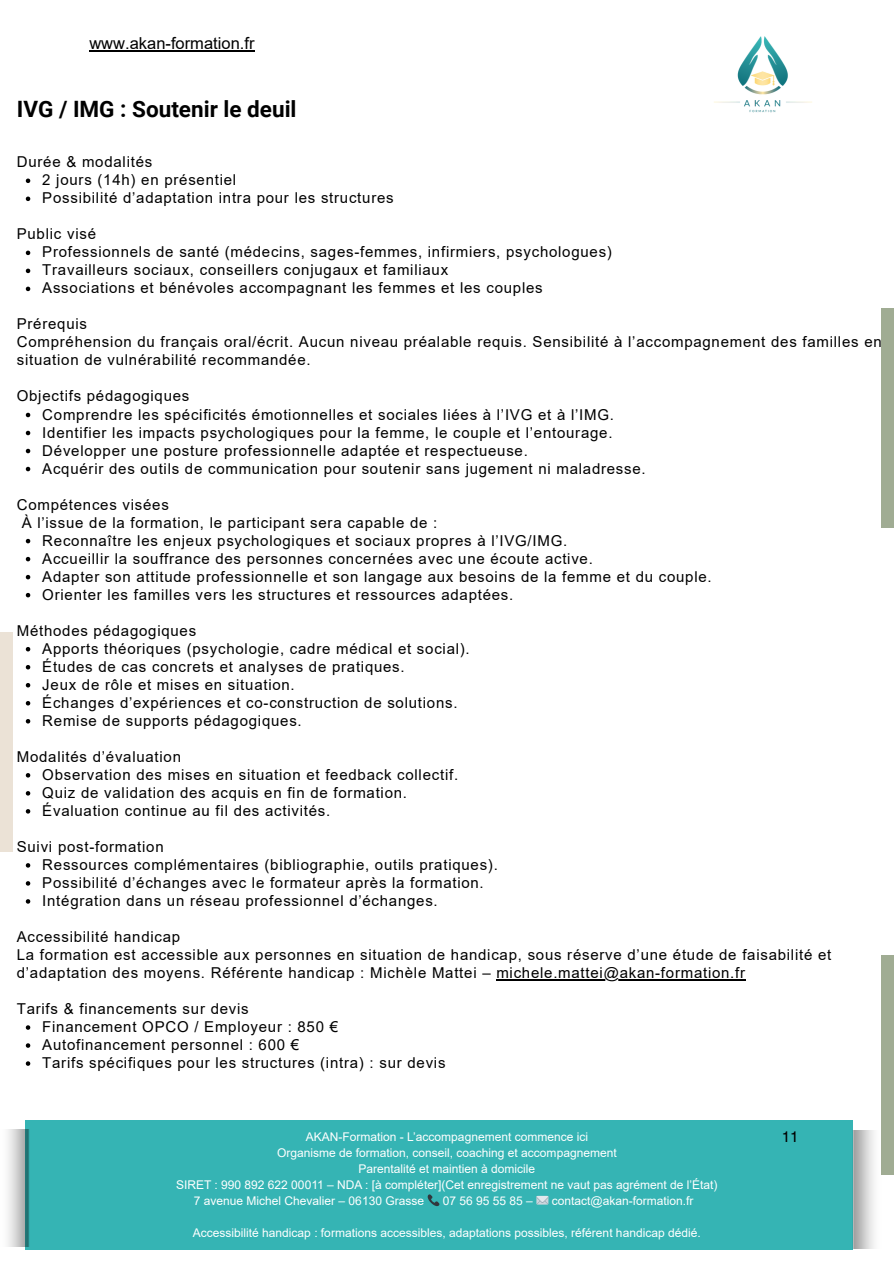
<style>
.page{position:relative;width:894px;height:1264px;background:#fff}
.page>*{position:absolute;margin:0;border:0;box-sizing:border-box;transform-origin:0 0}
.t1{font:700 22.5px "Roboto";color:#000}
.t2{font:16.5px "Arial";color:#000}
.t3{font:15px/18px "Arial";letter-spacing:.05em;color:#000}
.t4{font:15px "Helios";color:#000}
.t5{font:12px "Arial";color:#fff}
</style>
<div class="page">
<div style="left:0;top:632px;width:13px;height:219px;background:#ebe2d6"></div>
<div style="left:880px;top:308px;width:13px;height:219px;background:#a0ac93"></div>
<div style="left:880px;top:955px;width:13px;height:219px;background:#a0ac93"></div>
<hr style="left:89px;top:50px;width:165px;height:1px;background:#000">
<div style="left:25px;top:1119px;width:827px;height:130px;background:#35b4b4"></div>
<svg style="left:26px;top:178px;width:4px;height:5px"></svg>
<svg style="left:26px;top:196px;width:4px;height:5px"></svg>
<svg style="left:26px;top:250px;width:4px;height:5px"></svg>
<svg style="left:26px;top:268px;width:4px;height:5px"></svg>
<svg style="left:26px;top:287px;width:4px;height:4px"></svg>
<svg style="left:26px;top:413px;width:4px;height:4px"></svg>
<svg style="left:26px;top:431px;width:4px;height:4px"></svg>
<svg style="left:26px;top:449px;width:4px;height:4px"></svg>
<svg style="left:26px;top:467px;width:4px;height:4px"></svg>
<svg style="left:26px;top:539px;width:4px;height:4px"></svg>
<svg style="left:26px;top:557px;width:4px;height:4px"></svg>
<svg style="left:26px;top:575px;width:4px;height:4px"></svg>
<svg style="left:26px;top:593px;width:4px;height:4px"></svg>
<svg style="left:26px;top:647px;width:4px;height:4px"></svg>
<svg style="left:26px;top:665px;width:4px;height:4px"></svg>
<svg style="left:26px;top:683px;width:4px;height:4px"></svg>
<svg style="left:26px;top:701px;width:4px;height:4px"></svg>
<svg style="left:26px;top:719px;width:4px;height:4px"></svg>
<svg style="left:26px;top:773px;width:4px;height:4px"></svg>
<svg style="left:26px;top:791px;width:4px;height:4px"></svg>
<svg style="left:26px;top:809px;width:4px;height:4px"></svg>
<svg style="left:26px;top:863px;width:4px;height:4px"></svg>
<svg style="left:26px;top:881px;width:4px;height:4px"></svg>
<svg style="left:26px;top:899px;width:4px;height:4px"></svg>
<hr style="left:496px;top:979px;width:249px;height:1px;background:#000">
<svg style="left:26px;top:1025px;width:4px;height:4px"></svg>
<svg style="left:26px;top:1043px;width:4px;height:4px"></svg>
<svg style="left:26px;top:1061px;width:4px;height:4px"></svg>
<img style="left:714px;top:36px;width:98px;height:77px">
<img style="left:852px;top:1130px;width:22px;height:117px">
<img style="left:8px;top:1129px;width:21px;height:117px">
<p class="t2" style="left:89px;top:34px;width:166px">www.akan-formation.fr</p>
<h1 class="t1" style="left:17px;top:97px;width:281px">IVG / IMG : Soutenir le deuil</h1>
<p class="t3" style="left:42px;top:153px;width:353px;text-indent:-25px">Durée &amp; modalités<br>2 jours (14h) en présentiel<br>Possibilité d’adaptation intra pour les structures</p>
<p class="t3" style="left:42px;top:225px;width:571px;text-indent:-25px">Public visé<br>Professionnels de santé (médecins, sages-femmes, infirmiers, psychologues)<br>Travailleurs sociaux, conseillers conjugaux et familiaux<br>Associations et bénévoles accompagnant les femmes et les couples</p>
<p class="t3" style="left:17px;top:315px;width:866px">Prérequis<br>Compréhension du français oral/écrit. Aucun niveau préalable requis. Sensibilité à l’accompagnement des familles en situation de vulnérabilité recommandée.</p>
<p class="t3" style="left:42px;top:387px;width:604px;text-indent:-25px">Objectifs pédagogiques<br>Comprendre les spécificités émotionnelles et sociales liées à l’IVG et à l’IMG.<br>Identifier les impacts psychologiques pour la femme, le couple et l’entourage.<br>Développer une posture professionnelle adaptée et respectueuse.<br>Acquérir des outils de communication pour soutenir sans jugement ni maladresse.</p>
<p class="t3" style="left:17px;top:495px;width:153px">Compétences visées</p>
<p class="t3" style="left:22px;top:513px;width:417px">À l’issue de la formation, le participant sera capable de :</p>
<p class="t3" style="left:42px;top:531px;width:526px">Reconnaître les enjeux psychologiques et sociaux propres à l’IVG/IMG.</p>
<p class="t3" style="left:42px;top:549px;width:552px">Accueillir la souffrance des personnes concernées avec une écoute active.</p>
<p class="t3" style="left:42px;top:567px;width:670px">Adapter son attitude professionnelle et son langage aux besoins de la femme et du couple.</p>
<p class="t3" style="left:42px;top:585px;width:472px">Orienter les familles vers les structures et ressources adaptées.</p>
<p class="t3" style="left:42px;top:621px;width:429px;text-indent:-25px">Méthodes pédagogiques<br>Apports théoriques (psychologie, cadre médical et social).<br>Études de cas concrets et analyses de pratiques.<br>Jeux de rôle et mises en situation.<br>Échanges d’expériences et co-construction de solutions.<br>Remise de supports pédagogiques.</p>
<p class="t3" style="left:42px;top:747px;width:417px;text-indent:-25px">Modalités d’évaluation<br>Observation des mises en situation et feedback collectif.<br>Quiz de validation des acquis en fin de formation.<br>Évaluation continue au fil des activités.</p>
<p class="t3" style="left:42px;top:837px;width:457px;text-indent:-25px">Suivi post-formation<br>Ressources complémentaires (bibliographie, outils pratiques).<br>Possibilité d’échanges avec le formateur après la formation.<br>Intégration dans un réseau professionnel d’échanges.</p>
<p class="t3" style="left:17px;top:927px;width:815px">Accessibilité handicap<br>La formation est accessible aux personnes en situation de handicap, sous réserve d’une étude de faisabilité et d’adaptation des moyens. Référente handicap : Michèle Mattei – michele.mattei@akan-formation.fr</p>
<p class="t3" style="left:42px;top:999px;width:404px;text-indent:-25px">Tarifs &amp; financements sur devis<br>Financement OPCO / Employeur : 850 € Autofinancement personnel : 600 €<br>Tarifs spécifiques pour les structures (intra) : sur devis</p>
<p class="t5" style="left:306px;top:1129px;width:284px">AKAN-Formation - L’accompagnement commence ici</p>
<p class="t5" style="left:277px;top:1145px;width:341px">Organisme de formation, conseil, coaching et accompagnement</p>
<p class="t5" style="left:358px;top:1161px;width:178px">Parentalité et maintien à domicile</p>
<p class="t5" style="left:176px;top:1177px;width:543px">SIRET : 990 892 622 00011 – NDA : [à compléter](Cet enregistrement ne vaut pas agrément de l’État)</p>
<p class="t5" style="left:194px;top:1193px;width:232px">7 avenue Michel Chevalier – 06130 Grasse</p>
<p class="t5" style="left:443px;top:1193px;width:92px">07 56 95 55 85 –</p>
<p class="t5" style="left:551px;top:1193px;width:143px">contact@akan-formation.fr</p>
<p class="t5" style="left:193px;top:1225px;width:509px">Accessibilité handicap : formations accessibles, adaptations possibles, référent handicap dédié.</p>
<p class="t4" style="left:781px;top:1127px;width:18px">11</p>
</div>
